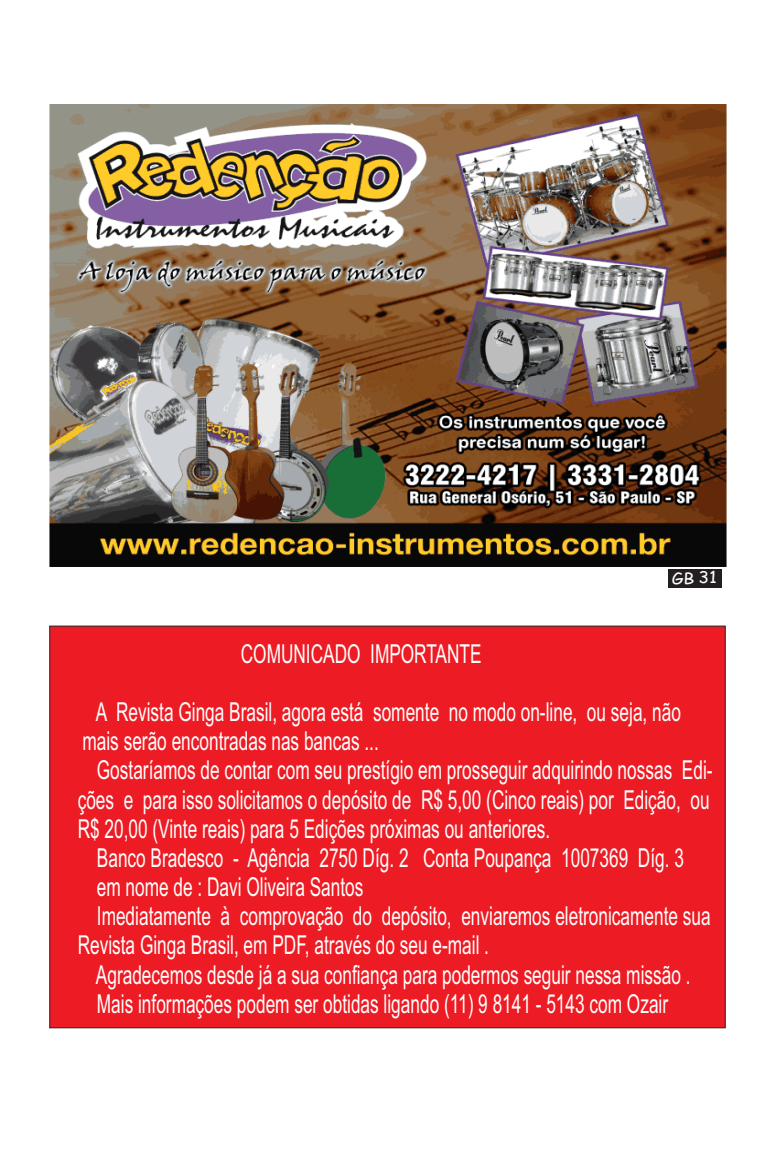
<style>
.page{position:relative;width:776px;height:1149px;background:#fff}
.page>*{position:absolute;margin:0;border:0;box-sizing:border-box;transform-origin:0 0}
.t1{font:26.1px "Arial";color:#fff;scale:.66 1}
.t2{font:700 23.55px "Arial";color:#fff}
.t3{font:15.3px "Comic Sans MS";color:#fff;scale:1.14 1}
.s1{font-size:16.2px}
</style>
<div class="page">
<img style="left:49px;top:104px;width:678px;height:463px">
<div style="left:668px;top:569px;width:54px;height:19px;background:#231f20"></div>
<div style="left:49px;top:625px;width:677px;height:402px;background:#ed1c24"></div>
<p class="t3" style="left:672px;top:571px;width:41px">GB <span class="s1">31</span></p>
<p class="t1" style="left:241px;top:643px;width:366px">COMUNICADO IMPORTANTE</p>
<p class="t1" style="left:96px;top:701px;width:888px">A Revista Ginga Brasil, agora está somente no modo on-line, ou seja, não</p>
<p class="t1" style="left:83px;top:731px;width:451px">mais serão encontradas nas bancas ...</p>
<p class="t1" style="left:97px;top:760px;width:934px">Gostaríamos de contar com seu prestígio em prosseguir adquirindo nossas Edi-</p>
<p class="t1" style="left:78px;top:789px;width:959px">ções e para isso solicitamos o depósito de R$ 5,00 (Cinco reais) por Edição, ou</p>
<p class="t1" style="left:78px;top:818px;width:717px">R$ 20,00 (Vinte reais) para 5 Edições próximas ou anteriores.</p>
<p class="t1" style="left:97px;top:847px;width:891px">Banco Bradesco - Agência 2750 Díg. 2 Conta Poupança 1007369 Díg. 3</p>
<p class="t1" style="left:97px;top:876px;width:405px">em nome de : Davi Oliveira Santos</p>
<p class="t1" style="left:97px;top:906px;width:931px">Imediatamente à comprovação do depósito, enviaremos eletronicamente sua</p>
<p class="t1" style="left:78px;top:935px;width:625px">Revista Ginga Brasil, em PDF, através do seu e-mail .</p>
<p class="t1" style="left:96px;top:964px;width:902px">Agradecemos desde já a sua confiança para podermos seguir nessa missão .</p>
<p class="t1" style="left:97px;top:993px;width:867px">Mais informações podem ser obtidas ligando (11) 9 8141 - 5143 com Ozair</p>
<p class="t2" style="left:63px;top:990px;width:655px">RUA MIRUNA, 29 - PARQUE JUREMA - GUARULHOS - SP</p>
</div>
